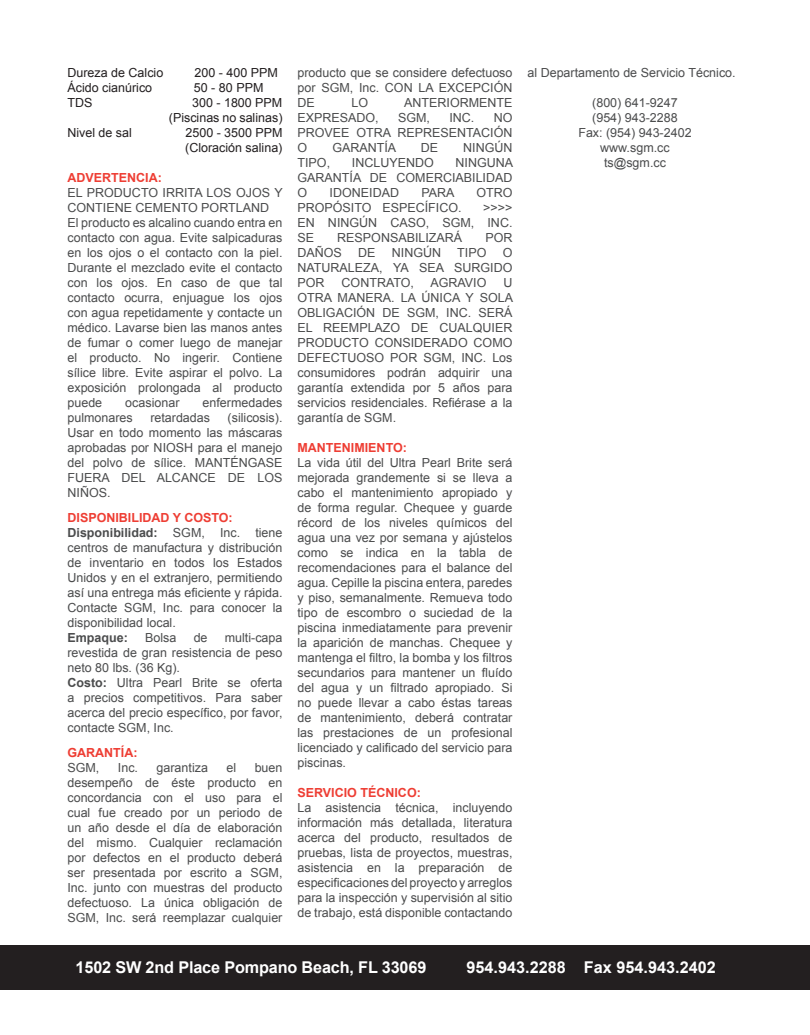
<style>
.page{position:relative;width:810px;height:1035px;background:#fff}
.page>*{position:absolute;margin:0;border:0;box-sizing:border-box;transform-origin:0 0}
.t1{font:700 16.25px "Arial";letter-spacing:-.01em;color:#fff}
.t2{font:12.5px/15px "Arial";color:#4b4c4d;text-align:justify}
.t3{font:12.5px "Arial";color:#231f20}
.t4{font:700 12.5px "Arial";color:#ee3e34}
.t5{font:700 12.5px "Arial";color:#4b4c4d}
.s1{font-weight:700}
</style>
<div class="page">
<div style="left:0;top:945px;width:810px;height:45px;background:#231f20"></div>
<p class="t3" style="left:68px;top:64px;width:97px">Dureza de Calcio</p>
<p class="t3" style="left:195px;top:64px;width:85px">200 - 400 PPM</p>
<p class="t3" style="left:68px;top:79px;width:86px">Ácido cianúrico</p>
<p class="t3" style="left:194px;top:79px;width:71px">50 - 80 PPM</p>
<p class="t3" style="left:68px;top:94px;width:26px">TDS</p>
<p class="t3" style="left:192px;top:94px;width:92px">300 - 1800 PPM</p>
<p class="t3" style="left:169px;top:109px;width:115px">(Piscinas no salinas)</p>
<p class="t3" style="left:68px;top:124px;width:66px">Nivel de sal</p>
<p class="t3" style="left:186px;top:124px;width:98px">2500 - 3500 PPM</p>
<p class="t3" style="left:185px;top:139px;width:99px">(Cloración salina)</p>
<p class="t4" style="left:68px;top:169px;width:96px">ADVERTENCIA:</p>
<p class="t2" style="left:68px;top:185px;width:217px">EL PRODUCTO IRRITA LOS OJOS Y<br>CONTIENE CEMENTO PORTLAND</p>
<p class="t2" style="left:68px;top:215px;width:216px">El producto es alcalino cuando entra en contacto con agua. Evite salpicaduras en los ojos o el contacto con la piel.<br>Durante el mezclado evite el contacto con los ojos. En caso de que tal contacto ocurra, enjuague los ojos con agua repetidamente y contacte un médico. Lavarse bien las manos antes de fumar o comer luego de manejar el producto. No ingerir. Contiene sílice libre. Evite aspirar el polvo. La exposición prolongada al producto puede</p>
<p class="t2" style="left:125px;top:395px;width:56px">ocasionar</p>
<p class="t2" style="left:203px;top:395px;width:81px">enfermedades</p>
<p class="t2" style="left:68px;top:410px;width:67px">pulmonares</p>
<p class="t2" style="left:150px;top:410px;width:61px">retardadas</p>
<p class="t2" style="left:68px;top:410px;width:216px;text-indent:160px">(silicosis).<br>Usar en todo momento las máscaras aprobadas por NIOSH para el manejo del polvo de sílice. MANTÉNGASE FUERA DEL ALCANCE DE LOS NIÑOS.</p>
<p class="t4" style="left:68px;top:509px;width:167px">DISPONIBILIDAD Y COSTO:</p>
<p class="t2" style="left:68px;top:525px;width:216px"><span class="s1">Disponibilidad:</span> SGM, Inc. tiene centros de manufactura y distribución de inventario en todos los Estados Unidos y en el extranjero, permitiendo así una entrega más eficiente y rápida.<br>Contacte SGM, Inc. para conocer la disponibilidad local.</p>
<p class="t5" style="left:68px;top:629px;width:62px">Empaque:</p>
<p class="t2" style="left:145px;top:630px;width:33px">Bolsa</p>
<p class="t2" style="left:194px;top:630px;width:15px">de</p>
<p class="t2" style="left:68px;top:630px;width:216px;text-indent:157px">multi-capa revestida de gran resistencia de peso neto 80 lbs. (36 Kg).</p>
<p class="t2" style="left:68px;top:675px;width:216px"><span class="s1">Costo:</span> Ultra Pearl Brite se oferta a precios competitivos. Para saber acerca del precio específico, por favor, contacte SGM, Inc.</p>
<p class="t4" style="left:68px;top:744px;width:72px">GARANTÍA:</p>
<p class="t2" style="left:68px;top:760px;width:33px">SGM,</p>
<p class="t2" style="left:118px;top:760px;width:22px">Inc.</p>
<p class="t2" style="left:157px;top:760px;width:53px">garantiza</p>
<p class="t2" style="left:226px;top:760px;width:11px">el</p>
<p class="t2" style="left:68px;top:760px;width:216px;text-indent:187px">buen desempeño de éste producto en concordancia con el uso para el cual fue creado por un periodo de un año desde el día de elaboración del mismo. Cualquier reclamación por defectos en el producto deberá ser presentada por escrito a SGM, Inc. junto con muestras del producto defectuoso. La única obligación de SGM, Inc. será reemplazar cualquier</p>
<p class="t2" style="left:298px;top:65px;width:217px">producto que se considere defectuoso por SGM, Inc. CON LA EXCEPCIÓN DE</p>
<p class="t2" style="left:352px;top:95px;width:18px">LO</p>
<p class="t2" style="left:404px;top:95px;width:110px">ANTERIORMENTE</p>
<p class="t2" style="left:298px;top:110px;width:83px">EXPRESADO,</p>
<p class="t2" style="left:398px;top:110px;width:33px">SGM,</p>
<p class="t2" style="left:449px;top:110px;width:26px">INC.</p>
<p class="t2" style="left:298px;top:110px;width:216px;text-indent:196px">NO PROVEE OTRA REPRESENTACIÓN O</p>
<p class="t2" style="left:332px;top:140px;width:65px">GARANTÍA</p>
<p class="t2" style="left:421px;top:140px;width:19px">DE</p>
<p class="t2" style="left:463px;top:140px;width:51px">NINGÚN</p>
<p class="t2" style="left:298px;top:155px;width:34px">TIPO,</p>
<p class="t2" style="left:352px;top:155px;width:83px">INCLUYENDO</p>
<p class="t2" style="left:298px;top:155px;width:217px;text-indent:158px">NINGUNA GARANTÍA DE COMERCIABILIDAD O</p>
<p class="t2" style="left:330px;top:185px;width:71px">IDONEIDAD</p>
<p class="t2" style="left:422px;top:185px;width:35px">PARA</p>
<p class="t2" style="left:476px;top:185px;width:38px">OTRO</p>
<p class="t2" style="left:298px;top:200px;width:166px">PROPÓSITO ESPECÍFICO.</p>
<p class="t2" style="left:298px;top:200px;width:217px;text-indent:186px">&gt;&gt;&gt;&gt; EN NINGÚN CASO, SGM, INC.<br>SE</p>
<p class="t2" style="left:337px;top:230px;width:127px">RESPONSABILIZARÁ</p>
<p class="t2" style="left:485px;top:230px;width:29px">POR</p>
<p class="t2" style="left:298px;top:245px;width:46px">DAÑOS</p>
<p class="t2" style="left:358px;top:245px;width:19px">DE</p>
<p class="t2" style="left:392px;top:245px;width:51px">NINGÚN</p>
<p class="t2" style="left:457px;top:245px;width:31px">TIPO</p>
<p class="t2" style="left:298px;top:245px;width:217px;text-indent:205px">O NATURALEZA, YA SEA SURGIDO POR</p>
<p class="t2" style="left:342px;top:275px;width:74px">CONTRATO,</p>
<p class="t2" style="left:430px;top:275px;width:58px">AGRAVIO</p>
<p class="t2" style="left:298px;top:275px;width:217px;text-indent:206px">U OTRA MANERA. LA ÚNICA Y SOLA OBLIGACIÓN DE SGM, INC. SERÁ EL REEMPLAZO DE CUALQUIER PRODUCTO CONSIDERADO COMO DEFECTUOSO POR SGM, INC. Los consumidores podrán adquirir una garantía extendida por 5 años para servicios residenciales. Refiérase a la garantía de SGM.</p>
<p class="t4" style="left:298px;top:439px;width:111px">MANTENIMIENTO:</p>
<p class="t2" style="left:298px;top:455px;width:217px">La vida útil del Ultra Pearl Brite será mejorada grandemente si se lleva a cabo el mantenimiento apropiado y de forma regular. Chequee y guarde récord de los niveles químicos del agua una vez por semana y ajústelos como se indica en la tabla de recomendaciones para el balance del agua. Cepille la piscina entera, paredes y piso, semanalmente. Remueva todo tipo de escombro o suciedad de la piscina inmediatamente para prevenir la aparición de manchas. Chequee y mantenga el filtro, la bomba y los filtros secundarios para mantener un fluído del agua y un filtrado apropiado. Si no puede llevar a cabo éstas tareas de mantenimiento, deberá contratar las prestaciones de un profesional licenciado y calificado del servicio para piscinas.</p>
<p class="t4" style="left:298px;top:784px;width:125px">SERVICIO TÉCNICO:</p>
<p class="t2" style="left:298px;top:800px;width:216px">La asistencia técnica, incluyendo información más detallada, literatura acerca del producto, resultados de pruebas, lista de proyectos, muestras, asistencia en la preparación de especificaciones del proyecto y arreglos para la inspección y supervisión al sitio de trabajo, está disponible contactando</p>
<p class="t2" style="left:528px;top:65px;width:210px">al Departamento de Servicio Técnico.</p>
<p class="t2" style="left:592px;top:95px;width:87px">(800) 641-9247</p>
<p class="t2" style="left:592px;top:110px;width:87px">(954) 943-2288</p>
<p class="t2" style="left:578px;top:125px;width:115px">Fax: (954) 943-2402</p>
<p class="t2" style="left:600px;top:140px;width:71px">www.sgm.cc</p>
<p class="t2" style="left:604px;top:155px;width:63px">ts@sgm.cc</p>
<p class="t1" style="left:76px;top:956px;width:352px">1502 SW 2nd Place Pompano Beach, FL 33069</p>
<p class="t1" style="left:466px;top:956px;width:251px">954.943.2288 Fax 954.943.2402</p>
</div>
